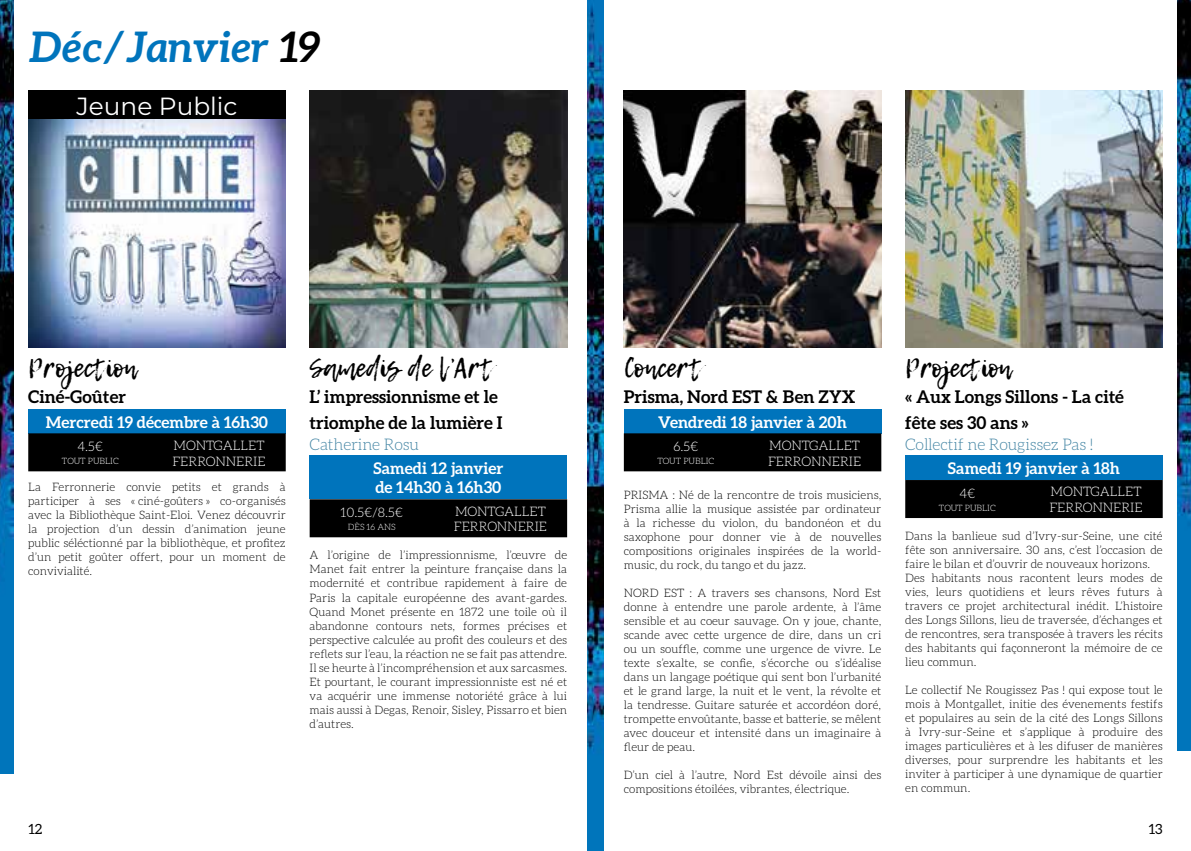
<style>
.page{position:relative;width:1191px;height:851px;background:#fff}
.page>*{position:absolute;margin:0;border:0;box-sizing:border-box;transform-origin:0 0}
.t1{font:italic 700 42px "Aleo";color:#0074bc}
.t2{font:26.2px "Lemon Tuesday";color:#000}
.t3{font:24.8px "Montserrat";color:#fff}
.t4{font:700 17.4px/26.2px "Aleo";color:#000}
.t5{font:700 16px/19.2px "Aleo";color:#fff}
.t6{font:300 16px "Aleo";letter-spacing:-.01em;color:#4284a3}
.t7{font:14px "Aleo";color:#000}
.t8{font:300 13.2px/15.8px "Aleo";color:#fff}
.t9{font:300 11.6px/14px "Aleo";color:#000;text-align:justify}
.t10{font:300 8.8px "Aleo";color:#fff}
.s1{color:#000}
</style>
<div class="page">
<img style="left:587px;top:0;width:17px;height:850px">
<img style="left:1177px;top:0;width:14px;height:750px">
<img style="left:0;top:0;width:13px;height:773px">
<img style="left:28px;top:119px;width:258px;height:229px">
<div style="left:310px;top:455px;width:257px;height:44px;background:#0074bc"></div>
<div style="left:310px;top:499px;width:257px;height:38px;background:#000"></div>
<div style="left:624px;top:408px;width:257px;height:25px;background:#0074bc"></div>
<div style="left:624px;top:433px;width:257px;height:38px;background:#000"></div>
<div style="left:905px;top:455px;width:257px;height:25px;background:#0074bc"></div>
<div style="left:905px;top:480px;width:257px;height:38px;background:#000"></div>
<div style="left:28px;top:408px;width:258px;height:25px;background:#0074bc"></div>
<div style="left:28px;top:433px;width:258px;height:38px;background:#000"></div>
<div style="left:28px;top:91px;width:258px;height:28px;background:#000"></div>
<img style="left:310px;top:91px;width:257px;height:257px">
<img style="left:624px;top:91px;width:257px;height:257px">
<img style="left:905px;top:91px;width:257px;height:257px">
<h1 class="t1" style="left:28px;top:23px;width:294px">Déc/Janvier <span class="s1">19</span></h1>
<h3 class="t3" style="left:77px;top:89px;width:162px">Jeune Public</h3>
<h2 class="t2" style="left:28px;top:352px;width:110px">Projection</h2>
<h3 class="t4" style="left:28px;top:383px;width:99px">Ciné-Goûter</h3>
<h3 class="t5" style="left:46px;top:412px;width:224px">Mercredi 19 décembre à 16h30</h3>
<p class="t8" style="left:77px;top:438px;width:27px">4.5€</p>
<p class="t10" style="left:62px;top:456px;width:58px">TOUT PUBLIC</p>
<p class="t8" style="left:172px;top:437px;width:95px">MONTGALLET<br>FERRONNERIE</p>
<p class="t9" style="left:28px;top:480px;width:259px">La Ferronnerie convie petits et grands à participer à ses « ciné-goûters » co-organisés avec la Bibliothèque Saint-Eloi. Venez découvrir la projection d’un dessin d’animation jeune public séléctionné par la bibliothèque, et profitez d’un petit goûter offert, pour un moment de convivialité.</p>
<h2 class="t2" style="left:310px;top:352px;width:185px">Samedis de l’Art</h2>
<h3 class="t4" style="left:310px;top:383px;width:194px">L’ impressionnisme et le triomphe de la lumière I</h3>
<h3 class="t6" style="left:310px;top:435px;width:111px">Catherine Rosu</h3>
<h3 class="t5" style="left:373px;top:458px;width:132px">Samedi 12 janvier de 14h30 à 16h30</h3>
<p class="t8" style="left:340px;top:504px;width:64px">10.5€/8.5€</p>
<p class="t10" style="left:348px;top:522px;width:49px">DÈS 16 ANS</p>
<p class="t8" style="left:454px;top:503px;width:95px">MONTGALLET<br>FERRONNERIE</p>
<p class="t9" style="left:310px;top:548px;width:259px">A l’origine de l’impressionnisme, l’œuvre de Manet fait entrer la peinture française dans la modernité et contribue rapidement à faire de Paris la capitale européenne des avant-gardes.<br>Quand Monet présente en 1872 une toile où il abandonne contours nets, formes précises et perspective calculée au profit des couleurs et des reflets sur l’eau, la réaction ne se fait pas attendre.<br>Il se heurte à l’incompréhension et aux sarcasmes.<br>Et pourtant, le courant impressionniste est né et va acquérir une immense notoriété grâce à lui mais aussi à Degas, Renoir, Sisley, Pissarro et bien d’autres.</p>
<h2 class="t2" style="left:624px;top:352px;width:80px">Concert</h2>
<h3 class="t4" style="left:624px;top:383px;width:233px">Prisma, Nord EST &amp; Ben ZYX</h3>
<h3 class="t5" style="left:658px;top:412px;width:190px">Vendredi 18 janvier à 20h</h3>
<p class="t8" style="left:673px;top:438px;width:26px">6.5€</p>
<p class="t10" style="left:657px;top:456px;width:58px">TOUT PUBLIC</p>
<p class="t8" style="left:768px;top:437px;width:95px">MONTGALLET<br>FERRONNERIE</p>
<p class="t9" style="left:624px;top:487px;width:259px">PRISMA : Né de la rencontre de trois musiciens, Prisma allie la musique assistée par ordinateur à la richesse du violon, du bandonéon et du saxophone pour donner vie à de nouvelles compositions originales inspirées de la world&shy;music, du rock, du tango et du jazz.</p>
<p class="t9" style="left:624px;top:585px;width:259px">NORD EST : A travers ses chansons, Nord Est donne à entendre une parole ardente, à l’âme sensible et au coeur sauvage. On y joue, chante, scande avec cette urgence de dire, dans un cri ou un souffle, comme une urgence de vivre. Le texte s’exalte, se confie, s’écorche ou s’idéalise dans un langage poétique qui sent bon l’urbanité et le grand large, la nuit et le vent, la révolte et la tendresse. Guitare saturée et accordéon doré, trompette envoûtante, basse et batterie, se mêlent avec douceur et intensité dans un imaginaire à fleur de peau.</p>
<p class="t9" style="left:624px;top:767px;width:259px">D’un ciel à l’autre, Nord Est dévoile ainsi des compositions étoilées, vibrantes, électrique.</p>
<h2 class="t2" style="left:905px;top:352px;width:108px">Projection</h2>
<h3 class="t4" style="left:905px;top:383px;width:220px">« Aux Longs Sillons - La cité fête ses 30 ans »</h3>
<h3 class="t6" style="left:905px;top:435px;width:190px">Collectif ne Rougissez Pas !</h3>
<h3 class="t5" style="left:948px;top:458px;width:173px">Samedi 19 janvier à 18h</h3>
<p class="t8" style="left:959px;top:485px;width:17px">4€</p>
<p class="t10" style="left:939px;top:503px;width:58px">TOUT PUBLIC</p>
<p class="t8" style="left:1049px;top:484px;width:95px">MONTGALLET<br>FERRONNERIE</p>
<p class="t9" style="left:905px;top:529px;width:259px;text-align:left">Dans la banlieue sud d’Ivry-sur-Seine, une cité fête son anniversaire. 30 ans, c’est l’occasion de faire le bilan et d’ouvrir de nouveaux horizons.<br>Des habitants nous racontent leurs modes de vies, leurs quotidiens et leurs rêves futurs à travers ce projet architectural inédit. L’histoire des Longs Sillons, lieu de traversée, d’échanges et de rencontres, sera transposée à travers les récits des habitants qui façonneront la mémoire de ce lieu commun.</p>
<p class="t9" style="left:905px;top:683px;width:259px">Le collectif Ne Rougissez Pas ! qui expose tout le mois à Montgallet, initie des évenements festifs et populaires au sein de la cité des Longs Sillons à Ivry-sur-Seine et s’applique à produire des images particulières et à les difuser de manières diverses, pour surprendre les habitants et les inviter à participer à une dynamique de quartier en commun.</p>
<p class="t7" style="left:28px;top:820px;width:15px">12</p>
<p class="t7" style="left:1148px;top:820px;width:15px">13</p>
</div>
